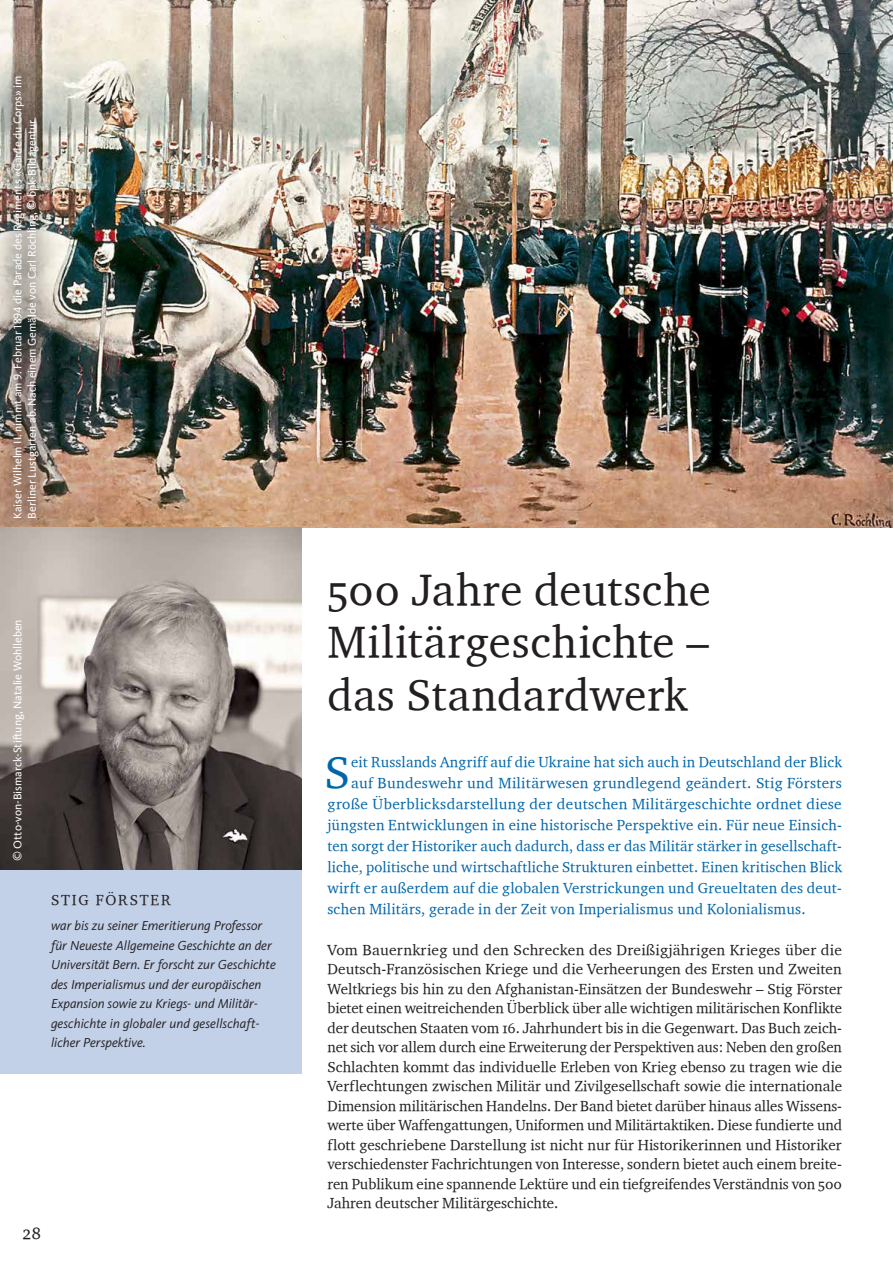
<style>
.page{position:relative;width:893px;height:1263px;background:#fff}
.page>*{position:absolute;margin:0;border:0;box-sizing:border-box;transform-origin:0 0}
.t1{font:46.35px "Charter OSITCTT";color:#06a}
.t2{font:45px/52.5px "Charter OSITCTT";letter-spacing:.015em;color:#231f20;text-align:justify}
.t3{font:18px "Charter OSITCTT";color:#231f20}
.t4{font:15px/19.5px "Charter OSITCTT";color:#231f20;text-align:justify}
.t5{font:15px "Charter OSITCTT";letter-spacing:.015em;color:#06a}
.t6{font:15px "Charter OSITCTT";letter-spacing:.12em;color:#231f20}
.t7{font:italic 13.5px/19.5px "Kievit Pro";color:#231f20}
.t8{font:11.7px/14.2px "Kievit Pro";color:#fff}
</style>
<div class="page">
<img style="left:0;top:0;width:893px;height:527px">
<div style="left:0;top:53px;width:61px;height:488px;background:#231f20;opacity:.3"></div>
<div style="left:0;top:870px;width:302px;height:204px;background:#c2d0e8"></div>
<img style="left:0;top:527px;width:302px;height:343px">
<p class="t8" style="left:10px;top:519px;width:445px;rotate:-90deg">Kaiser Wilhelm II. nimmt am 9. Februar 1894 die Parade des Regiments «Garde du Corps» im<br>Berliner Lustgarten ab. Nach einem Gemälde von Carl Röchling, © bpk-Bildagentur</p>
<p class="t8" style="left:10px;top:861px;width:243px;rotate:-90deg">© Otto-von-Bismarck-Stiftung, Natalie Wohlleben</p>
<p class="t6" style="left:51px;top:891px;width:121px">STIG FÖRSTER</p>
<p class="t7" style="left:51px;top:916px;width:226px">war bis zu seiner Emeritierung Professor für Neueste Allgemeine Geschichte an der Universität Bern. Er forscht zur Geschichte des Imperialismus und der europäischen Expansion sowie zu Kriegs- und Militär&shy;geschichte in globaler und gesellschaft&shy;licher Perspektive.</p>
<p class="t3" style="left:23px;top:1222px;width:20px">28</p>
<h2 class="t2" style="left:327px;top:562px;width:385px">500 Jahre deutsche Militärgeschichte – das Standardwerk</h2>
<h1 class="t1" style="left:325px;top:743px;width:27px">S</h1>
<p class="t5" style="left:351px;top:753px;width:493px">eit Russlands Angriff auf die Ukraine hat sich auch in Deutschland der Blick</p>
<p class="t5" style="left:351px;top:774px;width:492px">auf Bundeswehr und Militärwesen grundlegend geändert. Stig Försters</p>
<p class="t5" style="left:327px;top:795px;width:516px">große Überblicksdarstellung der deutschen Militärgeschichte ordnet diese</p>
<p class="t5" style="left:327px;top:816px;width:516px">jüngsten Entwicklungen in eine historische Perspektive ein. Für neue Einsich-</p>
<p class="t5" style="left:327px;top:837px;width:516px">ten sorgt der Historiker auch dadurch, dass er das Militär stärker in gesellschaft-</p>
<p class="t5" style="left:327px;top:858px;width:516px">liche, politische und wirtschaftliche Strukturen einbettet. Einen kritischen Blick</p>
<p class="t5" style="left:327px;top:879px;width:516px">wirft er außerdem auf die globalen Verstrickungen und Greueltaten des deut-</p>
<p class="t5" style="left:327px;top:900px;width:480px">schen Militärs, gerade in der Zeit von Imperialismus und Kolonialismus.</p>
<p class="t4" style="left:327px;top:939px;width:516px">Vom Bauernkrieg und den Schrecken des Dreißigjährigen Krieges über die Deutsch-Französischen Kriege und die Verheerungen des Ersten und Zweiten Weltkriegs bis hin zu den Afghanistan-Einsätzen der Bundeswehr – Stig Förster bietet einen weitreichenden Überblick über alle wichtigen militärischen Konflikte der deutschen Staaten vom 16. Jahrhundert bis in die Gegenwart. Das Buch zeich&shy;net sich vor allem durch eine Erweiterung der Perspektiven aus: Neben den großen Schlachten kommt das individuelle Erleben von Krieg ebenso zu tragen wie die Verflechtungen zwischen Militär und Zivilgesellschaft sowie die internationale Dimension militärischen Handelns. Der Band bietet darüber hinaus alles Wissens&shy;werte über Waffengattungen, Uniformen und Militärtaktiken. Diese fundierte und flott geschriebene Darstellung ist nicht nur für Historikerinnen und Historiker verschiedenster Fachrichtungen von Interesse, sondern bietet auch einem breite&shy;ren Publikum eine spannende Lektüre und ein tiefgreifendes Verständnis von 500<br>Jahren deutscher Militärgeschichte.</p>
</div>
